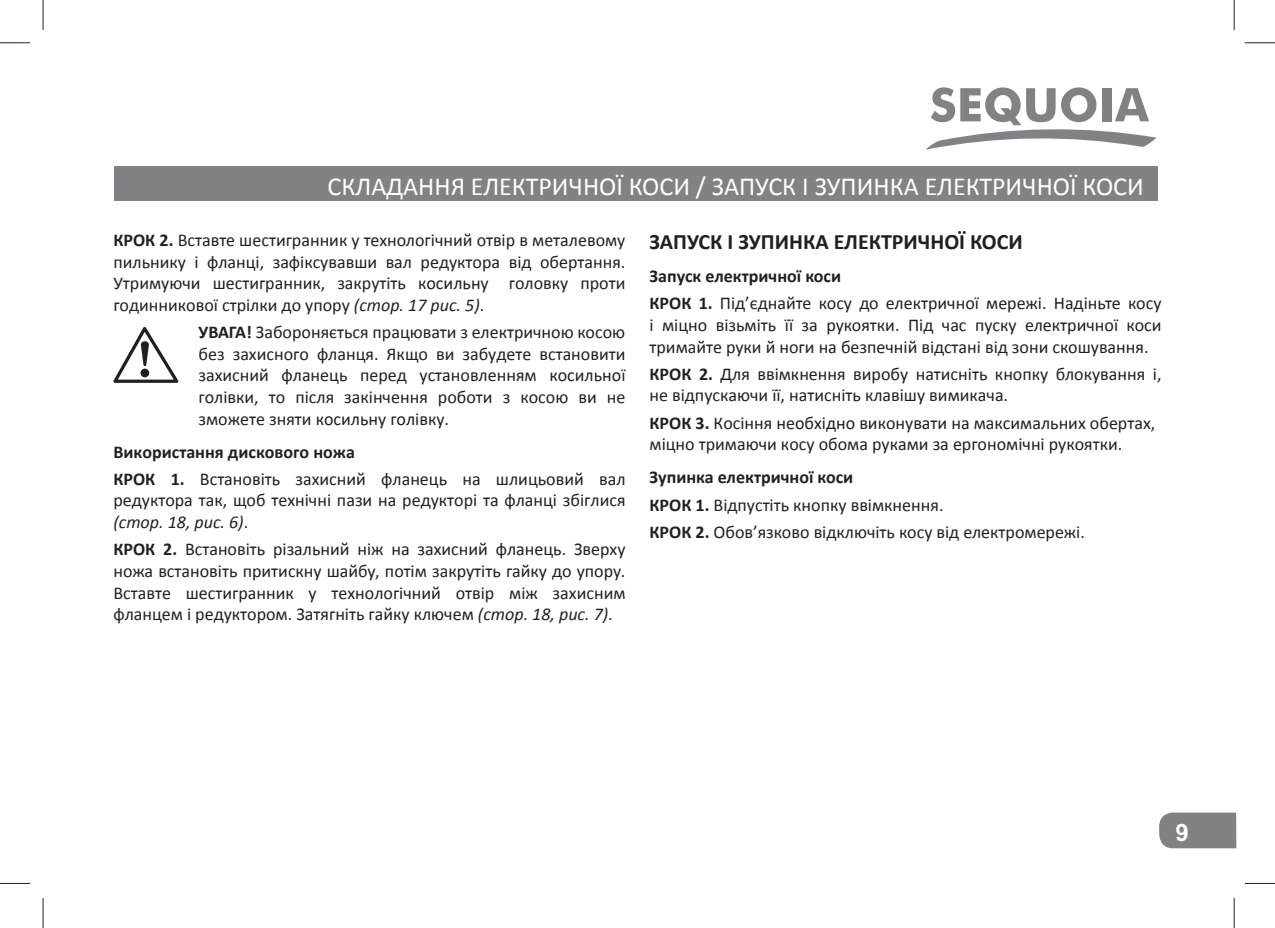
<style>
.page{position:relative;width:1275px;height:928px;background:#fff}
.page>*{position:absolute;margin:0;border:0;box-sizing:border-box;transform-origin:0 0}
.t1{font:26px "Calibri";color:#fff}
.t2{font:700 24px "Arial";color:#fff}
.текст{font:700 22px "Calibri";color:#231f20}
.текст-2{font:18px/21.6px "Calibri";color:#231f20}
.s1{font-weight:700}
.s2{font-style:italic}
</style>
<div class="page">
<div style="left:1159px;top:812px;width:77px;height:36px;background:#808285"></div>
<div style="left:114px;top:166px;width:1043px;height:34px;background:#808285"></div>
<hr style="left:43px;top:0;width:1px;height:30px;background:#231f20">
<hr style="left:43px;top:897px;width:1px;height:30px;background:#231f20">
<hr style="left:1233px;top:0;width:1px;height:30px;background:#231f20">
<hr style="left:1233px;top:897px;width:1px;height:30px;background:#231f20">
<hr style="left:0;top:42px;width:30px;height:1px;background:#231f20">
<hr style="left:0;top:883px;width:30px;height:1px;background:#231f20">
<hr style="left:1244px;top:42px;width:30px;height:1px;background:#231f20">
<hr style="left:1244px;top:883px;width:30px;height:1px;background:#231f20">
<svg style="left:113px;top:327px;width:65px;height:56px"></svg>
<svg style="left:926px;top:87px;width:231px;height:63px"></svg>
<div style="left:1102px;top:88px;width:9px;height:33px;background:#808285"></div>
<p class="t1" style="left:327px;top:169px;width:817px">СКЛАДАННЯ ЕЛЕКТРИЧНОЇ КОСИ / ЗАПУСК І ЗУПИНКА ЕЛЕКТРИЧНОЇ КОСИ</p>
<p class="текст-2" style="left:113px;top:229px;width:513px;text-align:justify"><span class="s1">КРОК 2.</span> Вставте шестигранник у технологічний отвір в металевому пильнику і фланці, зафіксувавши вал редуктора від обертання.<br>Утримуючи шестигранник, закрутіть косильну головку проти годинникової стрілки до упору <span class="s2">(стор. 17 рис. 5)</span>.</p>
<p class="текст-2" style="left:198px;top:321px;width:428px;text-align:justify"><span class="s1">УВАГА!</span> Забороняється працювати з електричною косою без захисного фланця. Якщо ви забудете встановити захисний фланець перед установленням косильної голівки, то після закінчення роботи з косою ви не зможете зняти косильну голівку.</p>
<p class="текст-2" style="left:113px;top:437px;width:513px;line-height:27.2px"><span class="s1">Використання дискового ножа<br>КРОК 1.</span> Встановіть захисний фланець на шлицьовий вал</p>
<p class="текст-2" style="left:113px;top:490px;width:513px">редуктора так, щоб технічні пази на редукторі та фланці збіглися <span class="s2">(стор. 18, рис. 6)</span>.</p>
<p class="текст-2" style="left:113px;top:538px;width:513px;text-align:justify"><span class="s1">КРОК 2.</span> Встановіть різальний ніж на захисний фланець. Зверху ножа встановіть притискну шайбу, потім закрутіть гайку до упору.<br>Вставте шестигранник у технологічний отвір між захисним фланцем і редуктором. Затягніть гайку ключем <span class="s2">(стор. 18, рис. 7)</span>.</p>
<p class="текст" style="left:649px;top:228px;width:375px">ЗАПУСК І ЗУПИНКА ЕЛЕКТРИЧНОЇ КОСИ</p>
<p class="текст-2" style="left:649px;top:262px;width:513px;line-height:27.2px"><span class="s1">Запуск електричної коси<br>КРОК 1.</span> Під’єднайте косу до електричної мережі. Надіньте косу</p>
<p class="текст-2" style="left:649px;top:314px;width:513px">і міцно візьміть її за рукоятки. Під час пуску електричної коси тримайте руки й ноги на безпечній відстані від зони скошування.</p>
<p class="текст-2" style="left:649px;top:363px;width:513px"><span class="s1">КРОК 2.</span> Для ввімкнення виробу натисніть кнопку блокування і, не відпускаючи її, натисніть клавішу вимикача.</p>
<p class="текст-2" style="left:649px;top:412px;width:507px"><span class="s1">КРОК 3.</span> Косіння необхідно виконувати на максимальних обертах, міцно тримаючи косу обома руками за ергономічні рукоятки.</p>
<p class="текст-2" style="left:649px;top:464px;width:437px;line-height:27.2px"><span class="s1">Зупинка електричної коси<br>КРОК 1.</span> Відпустіть кнопку ввімкнення.<br><span class="s1">КРОК 2.</span> Обов’язково відключіть косу від електромережі.</p>
<h2 class="t2" style="left:1175px;top:818px;width:15px">9</h2>
</div>
